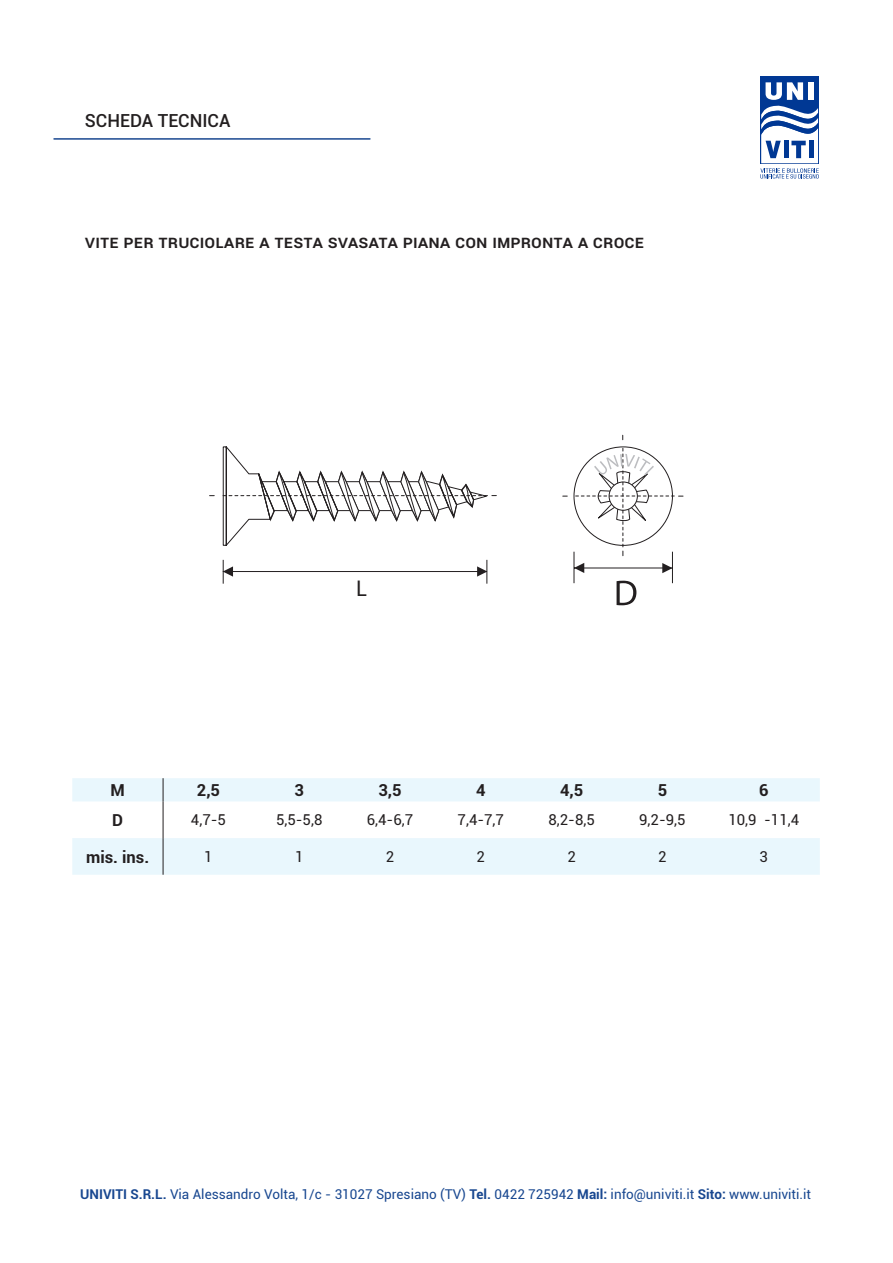
<style>
.page{position:relative;width:893px;height:1263px;background:#fff}
.page>*{position:absolute;margin:0;border:0;box-sizing:border-box;transform-origin:0 0}
.t1{font:22.95px "Myriad Pro";color:#231f20}
.t2{font:500 18px "Roboto";color:#231f20}
.t3{font:700 16.5px "Roboto";color:#231f20}
.t4{font:15px "Roboto";color:#231f20}
.t5{font:13.5px "Roboto";color:#184790}
.s1{font-weight:700}
</style>
<div class="page">
<svg style="left:760px;top:77px;width:59px;height:102px"></svg>
<hr style="left:54px;top:138px;width:316px;height:2px;background:#184790">
<svg style="left:72px;top:778px;width:748px;height:97px;fill:#e9f7fd"></svg>
<hr style="left:163px;top:801px;width:1px;height:37px;background:#231f20">
<hr style="left:163px;top:838px;width:1px;height:37px;background:#231f20">
<svg style="left:163px;top:778px;width:1px;height:23px"></svg>
<svg style="left:223px;top:446px;width:273px;height:100px"></svg>
<hr style="left:574px;top:568px;width:98px;height:1px;background:#231f20">
<hr style="left:574px;top:552px;width:1px;height:31px;background:#231f20">
<hr style="left:672px;top:552px;width:1px;height:31px;background:#231f20">
<svg style="left:617px;top:581px;width:19px;height:24px"></svg>
<svg style="left:573px;top:446px;width:110px;height:110px"></svg>
<svg style="left:574px;top:563px;width:10px;height:10px"></svg>
<svg style="left:662px;top:563px;width:10px;height:10px"></svg>
<svg style="left:223px;top:560px;width:10px;height:24px"></svg>
<hr style="left:223px;top:571px;width:264px;height:1px;background:#231f20">
<svg style="left:477px;top:560px;width:10px;height:24px"></svg>
<h2 class="t2" style="left:85px;top:107px;width:147px">SCHEDA TECNICA</h2>
<p class="t2" style="left:85px;top:229px;width:561px">vite per truciolare a testa svasata piana con impronta a croce</p>
<h1 class="t1" style="left:356px;top:574px;width:12px">L</h1>
<p class="t3" style="left:110px;top:778px;width:16px">M</p>
<p class="t3" style="left:197px;top:778px;width:25px">2,5</p>
<p class="t3" style="left:294px;top:778px;width:11px">3</p>
<p class="t3" style="left:378px;top:778px;width:25px">3,5</p>
<p class="t3" style="left:476px;top:778px;width:11px">4</p>
<p class="t3" style="left:560px;top:778px;width:25px">4,5</p>
<p class="t3" style="left:658px;top:778px;width:11px">5</p>
<p class="t3" style="left:759px;top:778px;width:11px">6</p>
<p class="t3" style="left:112px;top:808px;width:12px">D</p>
<p class="t4" style="left:191px;top:809px;width:37px">4,7-5</p>
<p class="t4" style="left:276px;top:809px;width:48px">5,5-5,8</p>
<p class="t4" style="left:367px;top:809px;width:48px">6,4-6,7</p>
<p class="t4" style="left:458px;top:809px;width:48px">7,4-7,7</p>
<p class="t4" style="left:548px;top:809px;width:48px">8,2-8,5</p>
<p class="t4" style="left:639px;top:809px;width:48px">9,2-9,5</p>
<p class="t4" style="left:728px;top:809px;width:72px">10,9 -11,4</p>
<p class="t3" style="left:86px;top:845px;width:65px">mis. ins.</p>
<p class="t4" style="left:204px;top:846px;width:10px">1</p>
<p class="t4" style="left:295px;top:846px;width:10px">1</p>
<p class="t4" style="left:386px;top:846px;width:10px">2</p>
<p class="t4" style="left:477px;top:846px;width:10px">2</p>
<p class="t4" style="left:567px;top:846px;width:10px">2</p>
<p class="t4" style="left:658px;top:846px;width:10px">2</p>
<p class="t4" style="left:760px;top:846px;width:10px">3</p>
<p class="t5" style="left:80px;top:1184px;width:732px"><span class="s1">UNIVITI S.R.L.</span> Via Alessandro Volta, 1/c - 31027 Spresiano (TV) <span class="s1">Tel.</span> 0422 725942 <span class="s1">Mail:</span> info@univiti.it <span class="s1">Sito:</span> www.univiti.it</p>
</div>
